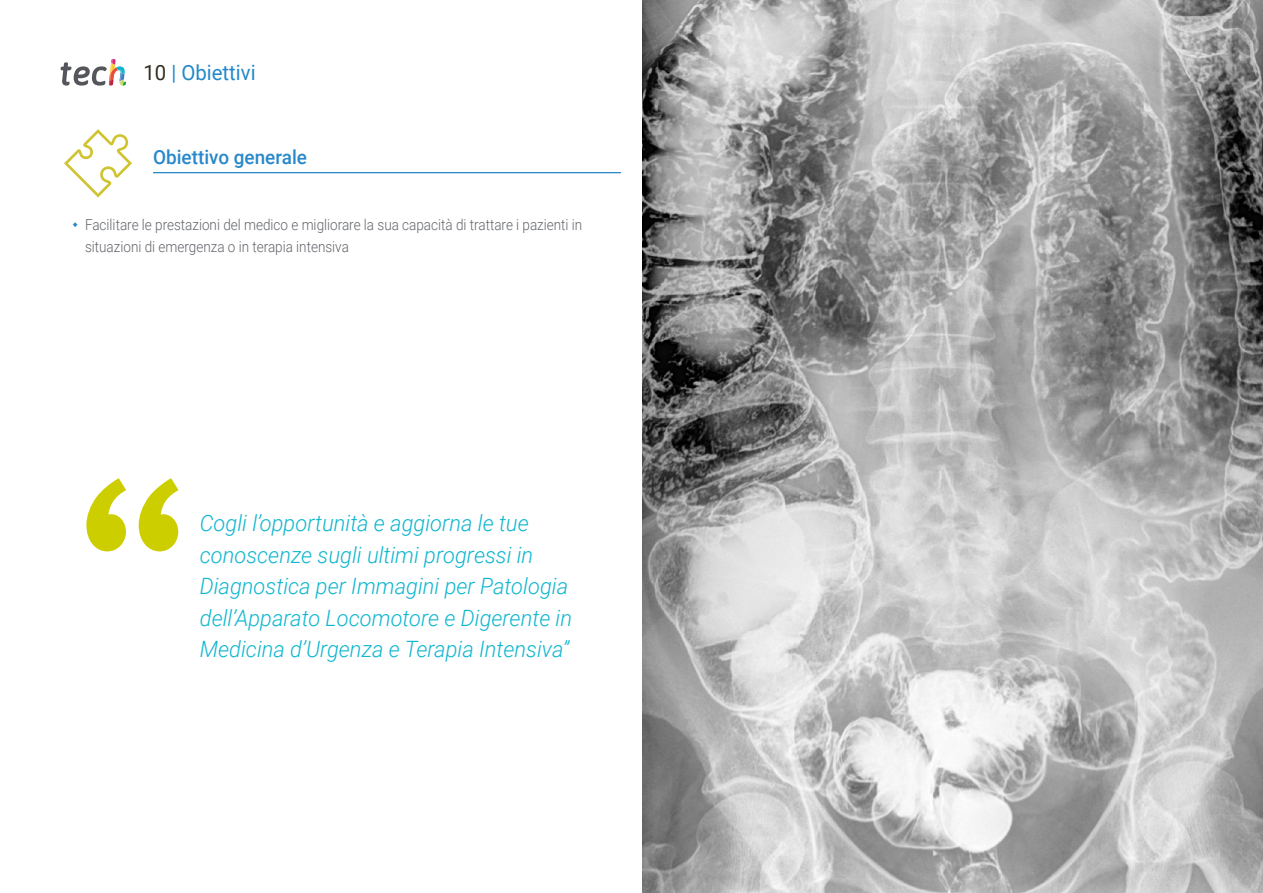
<style>
.page{position:relative;width:1263px;height:893px;background:#fff}
.page>*{position:absolute;margin:0;border:0;box-sizing:border-box;transform-origin:0 0}
.t1{font:italic 300 22.5px/31.5px "Roboto";color:#0fb6cf}
.t2{font:21px "Roboto";color:#2488c9}
.t3{font:500 19.5px "Roboto";color:#2988c9}
.t4{font:300 15px/22.5px "Roboto";color:#61646a;scale:.9 1}
.s1{color:#312e20}
</style>
<div class="page">
<svg style="left:86px;top:478px;width:93px;height:73px"></svg>
<img style="left:642px;top:0;width:621px;height:893px">
<svg style="left:61px;top:59px;width:65px;height:27px"></svg>
<hr style="left:153px;top:172px;width:468px;height:1px;background:#2988c9">
<svg style="left:64px;top:129px;width:68px;height:68px"></svg>
<p class="t2" style="left:144px;top:57px;width:114px"><span class="s1">10</span> | Obiettivi</p>
<p class="t3" style="left:153px;top:144px;width:155px">Obiettivo generale</p>
<p class="t4" style="left:85px;top:213px;width:554px">Facilitare le prestazioni del medico e migliorare la sua capacità di trattare i pazienti in situazioni di emergenza o in terapia intensiva</p>
<p class="t1" style="left:200px;top:507px;width:374px">Cogli l’opportunità e aggiorna le tue conoscenze sugli ultimi progressi in Diagnostica per Immagini per Patologia dell’Apparato Locomotore e Digerente in Medicina d’Urgenza e Terapia Intensiva”</p>
</div>
